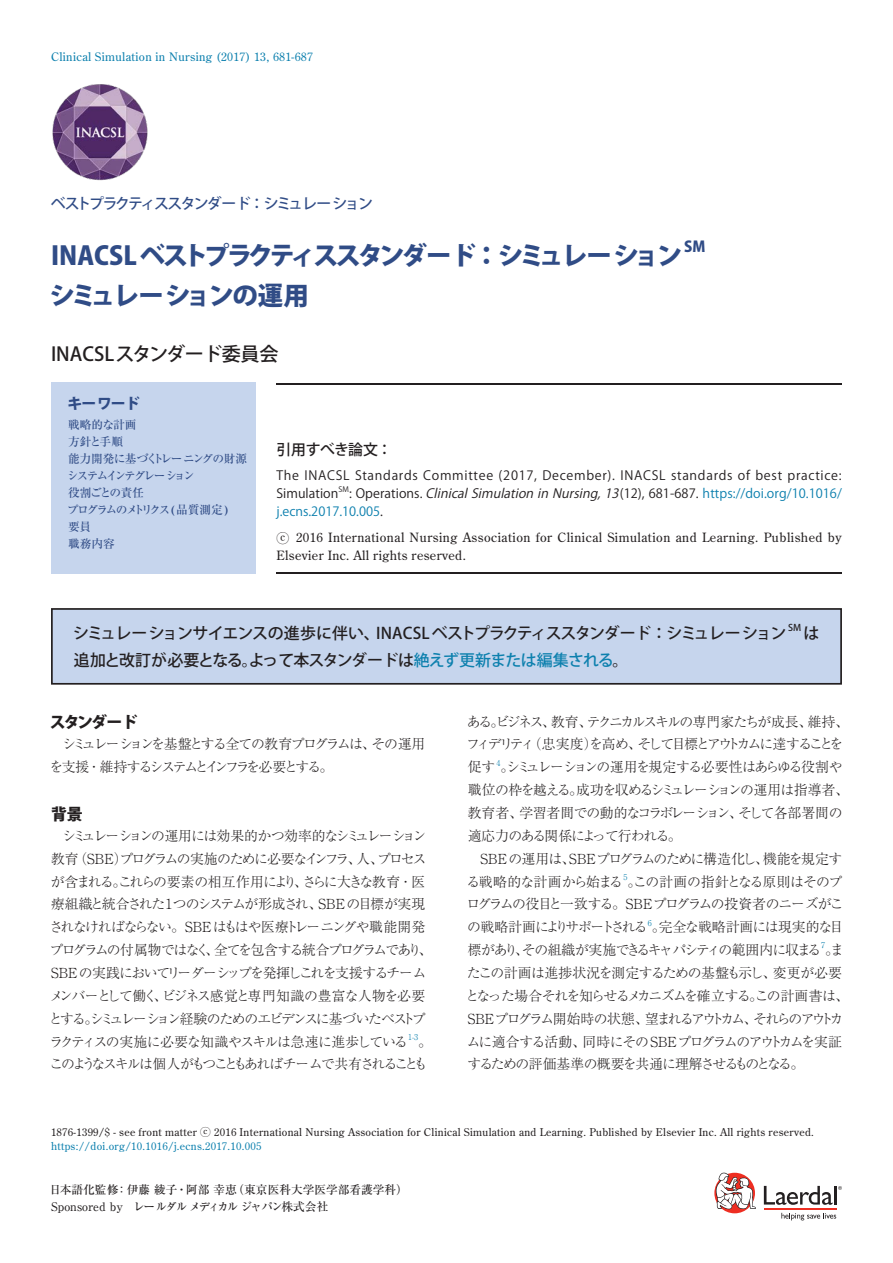
<style>
.page{position:relative;width:893px;height:1263px;background:#fff}
.page>*{position:absolute;margin:0;border:0;box-sizing:border-box;transform-origin:0 0}
.t1{font:800 25.5px "Koz Go Pro";letter-spacing:-.085em;color:#304c86}
.t2{font:500 19.2px "Koz Go Pro";letter-spacing:-.02em;color:#231f20}
.t3{font:500 15.9px/27.6px "Koz Go Pro";letter-spacing:-.045em;color:#231f20}
.t4{font:800 15.9px "Koz Go Pro";letter-spacing:-.085em;color:#231f20}
.t5{font:500 14.85px "Koz Go Pro";letter-spacing:-.11em;color:#304c86}
.t6{font:500 14.85px "Koz Go Pro";letter-spacing:-.03em;color:#231f20}
.t7{font:800 14.85px "Koz Go Pro";letter-spacing:-.035em;color:#304c86}
.t8{font:300 13.8px/22.8px "Ryumin Pro";letter-spacing:-.1em;color:#231f20}
.t9{font:300 13.8px/22.8px "Ryumin Pro";letter-spacing:-.08em;color:#231f20}
.t10{font:300 13.8px/22.8px "Ryumin Pro";letter-spacing:-.125em;color:#231f20;text-align:right}
.t11{font:300 13.8px/22.8px "Ryumin Pro";letter-spacing:-.065em;color:#231f20}
.t12{font:300 13.8px/22.8px "Ryumin Pro";letter-spacing:-.145em;color:#231f20}
.t13{font:300 13.8px/22.8px "Ryumin Pro";letter-spacing:-.06em;color:#231f20}
.t14{font:300 13.8px "Ryumin Pro";letter-spacing:-.12em;color:#231f20}
.t15{font:300 13.8px "Ryumin Pro";letter-spacing:-.055em;color:#231f20}
.t16{font:300 13.8px "Ryumin Pro";letter-spacing:-.18em;color:#231f20}
.t17{font:300 13.8px "Ryumin Pro";letter-spacing:-.135em;color:#231f20}
.t18{font:300 13.8px "Ryumin Pro";letter-spacing:-.2em;color:#231f20}
.t19{font:300 13.8px "Ryumin Pro";letter-spacing:-.01em;color:#231f20}
.t20{font:300 13.8px/22.8px "Ryumin Pro";letter-spacing:-.165em;color:#231f20}
.t21{font:300 13.8px "Ryumin Pro";letter-spacing:-.035em;color:#231f20}
.t22{font:300 13.8px "Ryumin Pro";color:#231f20}
.t23{font:12.75px/18.1px "Koz Go Pro";letter-spacing:.055em;color:#231f20;text-align:right}
.t24{font:12.75px "Century Old Style Std";letter-spacing:.04em;color:#231f20}
.t25{font:italic 12.75px "Koz Go Pro";color:#231f20}
.t26{font:12.75px "Koz Go Pro";color:#0d80ae}
.t27{font:700 12.75px "Koz Go Pro";color:#231f20}
.t28{font:12.75px "Koz Go Pro";letter-spacing:.005em;color:#231f20}
.t29{font:500 12.75px "Ryumin Pro";color:#231f20}
.t30{font:500 11.7px/17px "Ryumin Pro";letter-spacing:-.12em;color:#304c86}
.t31{font:500 11.7px/17px "Ryumin Pro";color:#231f20}
.t32{font:11.7px "Century Old Style Std";letter-spacing:.03em;color:#0d80ae}
.t33{font:10.65px/13.8px "Century Old Style Std";letter-spacing:.03em;color:#231f20}
.t34{font:500 9.3px "Koz Go Pro";color:#231f20}
.t35{font:300 8.1px "Ryumin Pro";color:#0d80ae}
.t36{font:7.5px "Koz Go Pro";color:#231f20}
.s1{color:#0d80ae}
.s2{color:#231f20}
.s3{font-style:normal}
.s4{font-family:"Ryumin Pro";font-weight:500}
</style>
<div class="page">
<div style="left:51px;top:383px;width:204px;height:191px;background:#c6d5ed"></div>
<div style="left:52px;top:609px;width:789px;height:75px;background:#c6d5ed"></div>
<div style="left:51px;top:608px;width:791px;height:77px;border:2px solid #231f20"></div>
<hr style="left:276px;top:383px;width:566px;height:1px;background:#231f20">
<hr style="left:276px;top:572px;width:566px;height:2px;background:#231f20">
<img style="left:52px;top:84px;width:96px;height:97px">
<div style="left:714px;top:1173px;width:41px;height:40px;background:#ee2e22;border-radius:50%"></div>
<svg style="left:781px;top:1213px;width:55px;height:7px"></svg>
<hr style="left:764px;top:1208px;width:72px;height:1px;background:#ee2e22">
<svg style="left:714px;top:1172px;width:42px;height:38px"></svg>
<svg style="left:764px;top:1186px;width:78px;height:19px"></svg>
<p class="t32" style="left:51px;top:49px;width:263px">Clinical Simulation in Nursing )2017( 13, 681-687</p>
<p class="t5" style="left:51px;top:194px;width:324px">ベストプラクティススタンダード：シミュレーション</p>
<h1 class="t1" style="left:51px;top:239px;width:633px">INACSL ベストプラクティススタンダード：シミュレーション</h1>
<p class="t7" style="left:684px;top:237px;width:23px">SM</p>
<h1 class="t1" style="left:49px;top:279px;width:261px">シミュレーションの運用</h1>
<h2 class="t2" style="left:51px;top:342px;width:229px">INACSLスタンダード委員会</h2>
<p class="t7" style="left:67px;top:393px;width:74px">キーワード</p>
<p class="t30" style="left:67px;top:415px;width:182px">戦略的な計画<br>方針と手順<br>能力開発に基づくトレーニングの財源システムインテグレーション<br>役割ごとの責任<br>プログラムのメトリクス ( 品質測定 (<br>要員<br>職務内容</p>
<p class="t6" style="left:276px;top:440px;width:117px">引用すべき論文：</p>
<p class="t27" style="left:276px;top:441px;width:93px">Cite this article:</p>
<p class="t23" style="left:276px;top:467px;width:567px">The INACSL Standards Committee (2017, December .) INACSL standards of best practice: (12 ,) 681-687. <span class="s1">https://doi.org/10.1016/</span></p>
<p class="t28" style="left:276px;top:485px;width:64px">Simulation</p>
<p class="t36" style="left:339px;top:484px;width:12px">SM</p>
<p class="t26" style="left:276px;top:503px;width:108px">.j ecns.2017.10.005<span class="s2">.</span></p>
<p class="t24" style="left:296px;top:529px;width:547px">2016 International Nursing Association for Clinical Simulation and Learning. Published by</p>
<p class="t25" style="left:349px;top:485px;width:254px"><span class="s3">: O p e r a t i o n s .</span> Clinical Simulation in Nursing</p>
<p class="t25" style="left:597px;top:485px;width:26px">, 13</p>
<p class="t29" style="left:276px;top:528px;width:14px">ⓒ</p>
<p class="t24" style="left:276px;top:547px;width:191px">Elsevier Inc. All rights reserved.</p>
<p class="t3" style="left:376px;top:620px;width:412px">INACSL ベストプラクティススタンダード：シミュレーション</p>
<p class="t34" style="left:788px;top:621px;width:15px">SM</p>
<p class="t3" style="left:803px;top:620px;width:17px">は</p>
<p class="t3" style="left:73px;top:620px;width:557px">シミュレーションサイエンスの進歩に伴い、<br>追加と改訂が必要となるよって本スタンダードは<span class="s1">絶えず更新または編集される</span>。</p>
<p class="t3" style="left:242px;top:647px;width:17px">。</p>
<p class="t4" style="left:50px;top:712px;width:89px">スタンダード</p>
<p class="t12" style="left:87px;top:732px;width:290px;text-indent:-25px">シミュレーションを基盤とする全ての教育プログラムは、・維持するシステムとインフラを必要とする。</p>
<p class="t8" style="left:372px;top:732px;width:55px">その運用</p>
<p class="t8" style="left:49px;top:755px;width:42px">を支援</p>
<p class="t4" style="left:51px;top:804px;width:33px">背景</p>
<p class="t10" style="left:62px;top:823px;width:366px">シミュレーションの運用には効果的かつ効率的なシミュレーションプロセス</p>
<p class="t8" style="left:73px;top:846px;width:289px">（SBE プログラムの実施のために必要なインフラ、</p>
<p class="t8" style="left:114px;top:846px;width:15px">）</p>
<p class="t13" style="left:51px;top:846px;width:376px">教育<br>が含まれるこれらの要素の相互作用によりさらに大きな教育・医</p>
<p class="t8" style="left:294px;top:869px;width:15px">、</p>
<p class="t8" style="left:356px;top:846px;width:29px">人、</p>
<p class="t8" style="left:112px;top:869px;width:15px">。</p>
<p class="t8" style="left:51px;top:892px;width:116px">療組織と統合された</p>
<p class="t9" style="left:49px;top:915px;width:378px">されなければならない。SBE はもはや医療トレーニングや職能開発</p>
<p class="t8" style="left:418px;top:937px;width:15px">、</p>
<p class="t17" style="left:173px;top:893px;width:151px">つのシステムが形成され、</p>
<p class="t19" style="left:319px;top:893px;width:108px">SBEの目標が実現</p>
<p class="t8" style="left:162px;top:892px;width:15px">１</p>
<p class="t14" style="left:50px;top:939px;width:373px">プログラムの付属物ではなく全てを包含する統合プログラムであり</p>
<p class="t9" style="left:49px;top:937px;width:379px;text-indent:156px">、<br>SBE の実践においてリーダーシップを発揮しこれを支援するチームメンバーとして働くビジネス感覚と専門知識の豊富な人物を必要</p>
<p class="t8" style="left:49px;top:983px;width:378px;text-indent:105px">、<br>とするシミュレーション経験のためのエビデンスに基づいたベストプ</p>
<p class="t8" style="left:84px;top:1006px;width:15px">。</p>
<p class="t35" style="left:408px;top:1030px;width:12px">1-3</p>
<p class="t8" style="left:49px;top:1029px;width:380px">ラクティスの実施に必要な知識やスキルは急速に進歩している<br>このようなスキルは個人がもつこともあればチームで共有されることも</p>
<p class="t8" style="left:418px;top:1029px;width:15px">。</p>
<p class="t10" style="left:587px;top:709px;width:227px">テクニカルスキルの専門家たちが成長、</p>
<p class="t8" style="left:808px;top:709px;width:43px">維持、</p>
<p class="t8" style="left:551px;top:709px;width:43px">教育、</p>
<p class="t8" style="left:467px;top:709px;width:90px">あるビジネス、</p>
<p class="t8" style="left:490px;top:709px;width:15px">。</p>
<p class="t8" style="left:528px;top:732px;width:116px">（忠実度を高め、</p>
<p class="t8" style="left:584px;top:732px;width:15px">）</p>
<p class="t16" style="left:638px;top:733px;width:207px">そして目標とアウトカムに達することを</p>
<p class="t8" style="left:466px;top:732px;width:70px">フィデリティ</p>
<p class="t35" style="left:497px;top:756px;width:6px">4</p>
<p class="t8" style="left:468px;top:755px;width:376px">促す シミュレーションの運用を規定する必要性はあらゆる役割や</p>
<p class="t8" style="left:468px;top:755px;width:383px;text-indent:33px">。<br>職位の枠を越える成功を収めるシミュレーションの運用は指導者、</p>
<p class="t8" style="left:569px;top:777px;width:15px">。</p>
<p class="t21" style="left:738px;top:802px;width:106px">そして各部署間の</p>
<p class="t11" style="left:468px;top:800px;width:215px">教育者、<br>適応力のある関係によって行われる。</p>
<p class="t8" style="left:519px;top:800px;width:225px">学習者間での動的なコラボレーション、</p>
<p class="t8" style="left:763px;top:846px;width:81px">機能を規定す</p>
<p class="t8" style="left:569px;top:846px;width:201px">SBEプログラムのために構造化し、</p>
<p class="t22" style="left:480px;top:848px;width:96px">SBEの運用は、</p>
<p class="t35" style="left:623px;top:870px;width:6px">5</p>
<p class="t15" style="left:466px;top:870px;width:377px">る戦略的な計画から始まる この計画の指針となる原則はそのプ</p>
<p class="t8" style="left:466px;top:869px;width:379px;text-indent:161px">。<br>ログラムの役目と一致する。SBEプログラムの投資者のニーズがこ</p>
<p class="t35" style="left:648px;top:916px;width:6px">6</p>
<p class="t9" style="left:467px;top:915px;width:378px">の戦略計画によりサポートされる 完全な戦略計画には現実的な目</p>
<p class="t8" style="left:652px;top:915px;width:15px">。</p>
<p class="t35" style="left:821px;top:939px;width:6px">7</p>
<p class="t11" style="left:468px;top:937px;width:378px">標がありその組織が実施できるキャパシティの範囲内に収まる ま。</p>
<p class="t8" style="left:515px;top:937px;width:15px">、</p>
<p class="t8" style="left:773px;top:960px;width:71px">変更が必要</p>
<p class="t8" style="left:466px;top:960px;width:385px">たこの計画は進捗状況を測定するための基盤も示し、<br>となった場合それを知らせるメカニズムを確立するこの計画書は、</p>
<p class="t20" style="left:749px;top:983px;width:96px">。<br>それらのアウトカ</p>
<p class="t8" style="left:583px;top:1006px;width:261px;text-indent:-115px">SBEプログラム開始時の状態、<br>同時にその SBEプログラムのアウトカムを実証</p>
<p class="t18" style="left:645px;top:1008px;width:114px">望まれるアウトカム、</p>
<p class="t8" style="left:467px;top:1029px;width:339px">ムに適合する活動、<br>するための評価基準の概要を共通に理解させるものとなる。</p>
<p class="t33" style="left:51px;top:1125px;width:764px">1876-1399/$ - see front matter <span class="s4">ⓒ</span> 2016 International Nursing Association for Clinical Simulation and Learning. Published by Elsevier Inc. All rights reserved. <span class="s1">https://doi.org/10.1016/ .j ecns.2017.10.005</span></p>
<p class="t31" style="left:233px;top:1180px;width:177px">（東京医科大学医学部看護学科(</p>
<p class="t31" style="left:116px;top:1180px;width:122px">：伊藤綾子・阿部幸恵</p>
<p class="t31" style="left:50px;top:1180px;width:280px">日本語化監修<br>Sponsored by　レールダルメディカルジャパン株式会社</p>
</div>
